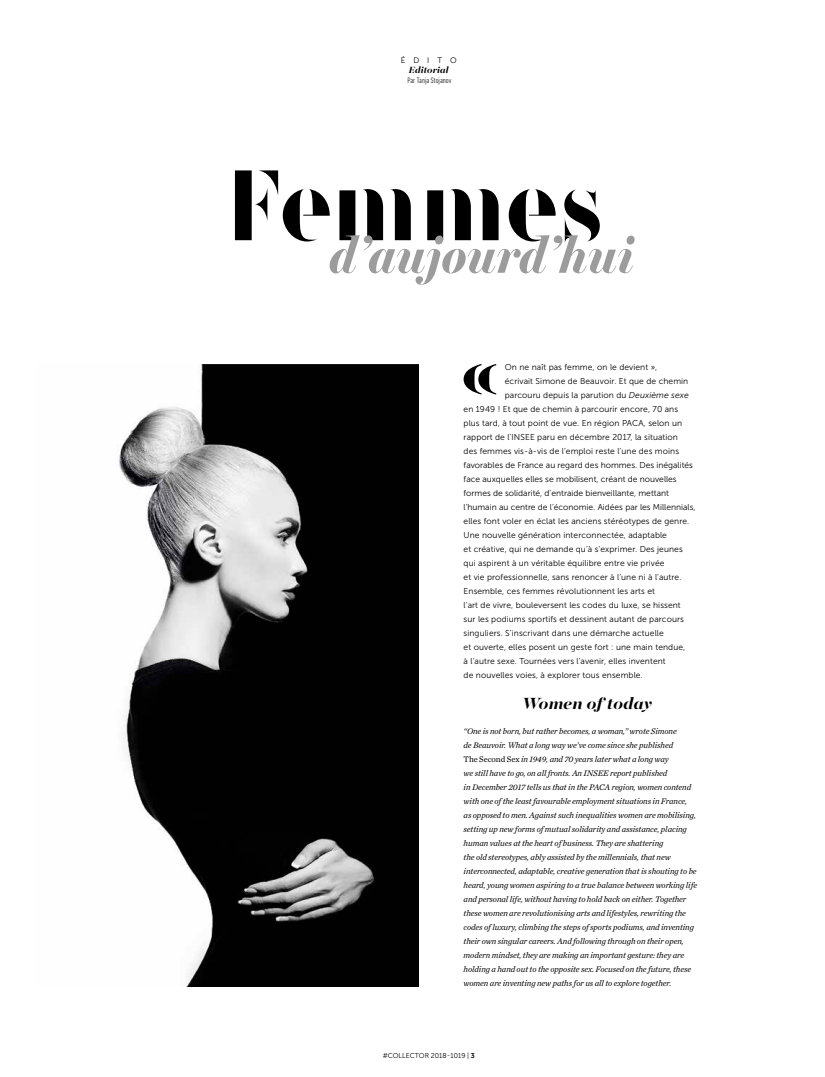
<style>
.page{position:relative;width:825px;height:1077px;background:#fff}
.page>*{position:absolute;margin:0;border:0;box-sizing:border-box;transform-origin:0 0}
.t1{font:99.6px "F37 Bella Stencil";color:#000}
.t2{font:italic 700 50.6px "Miller Banner";color:#9d9c9c}
.t3{font:italic 700 18px "Majesti Banner";color:#000}
.t4{font:italic 700 10px "Majesti Banner";color:#000}
.t5{font:8.5px "Museo Sans 300";letter-spacing:.01em;color:#000}
.t6{font:italic 8.5px/14px "Chronicle Text G1";letter-spacing:-.01em;color:#000}
.t7{font:300 condensed 8px "DIN Next LT Pro";color:#000}
.t8{font:8px "Museo Sans 300";letter-spacing:1em;color:#000}
.t9{font:7px "Museo Sans 300";color:#000}
.s1{font-style:italic}
.s2{font-style:normal}
.s3{font-family:"Museo Sans 700"}
</style>
<div class="page">
<img style="left:118px;top:364px;width:301px;height:622px">
<svg style="left:463px;top:364px;width:33px;height:30px"></svg>
<svg style="left:303px;top:215px;width:27px;height:1px"></svg>
<svg style="left:529px;top:215px;width:26px;height:1px"></svg>
<p class="t8" style="left:401px;top:56px;width:57px">ÉDITO</p>
<p class="t4" style="left:409px;top:67px;width:41px">Editorial</p>
<p class="t7" style="left:407px;top:77px;width:46px">Par Tanja Stojanov</p>
<h1 class="t1" style="left:224px;top:147px;width:379px">Femmes</h1>
<h2 class="t2" style="left:329px;top:235px;width:306px">d’aujourd’hui</h2>
<p class="t5" style="left:505px;top:362px;width:154px">On ne naît pas femme, on le devient »,</p>
<p class="t5" style="left:505px;top:376px;width:185px">écrivait Simone de Beauvoir. Et que de chemin</p>
<p class="t5" style="left:505px;top:390px;width:185px">parcouru depuis la parution du <span class="s1">Deuxième sexe</span></p>
<p class="t5" style="left:463px;top:404px;width:216px">en 1949 ! Et que de chemin à parcourir encore, 70 ans</p>
<p class="t5" style="left:463px;top:418px;width:220px">plus tard, à tout point de vue. En région PACA, selon un</p>
<p class="t5" style="left:463px;top:432px;width:216px">rapport de l’INSEE paru en décembre 2017, la situation</p>
<p class="t5" style="left:463px;top:446px;width:217px">des femmes vis-à-vis de l’emploi reste l’une des moins</p>
<p class="t5" style="left:463px;top:460px;width:231px">favorables de France au regard des hommes. Des inégalités</p>
<p class="t5" style="left:463px;top:474px;width:214px">face auxquelles elles se mobilisent, créant de nouvelles</p>
<p class="t5" style="left:463px;top:488px;width:207px">formes de solidarité, d’entraide bienveillante, mettant</p>
<p class="t5" style="left:463px;top:502px;width:233px">l’humain au centre de l’économie. Aidées par les Millennials,</p>
<p class="t5" style="left:463px;top:516px;width:227px">elles font voler en éclat les anciens stéréotypes de genre.</p>
<p class="t5" style="left:463px;top:530px;width:205px">Une nouvelle génération interconnectée, adaptable</p>
<p class="t5" style="left:463px;top:544px;width:221px">et créative, qui ne demande qu’à s’exprimer. Des jeunes</p>
<p class="t5" style="left:463px;top:558px;width:202px">qui aspirent à un véritable équilibre entre vie privée</p>
<p class="t5" style="left:463px;top:572px;width:219px">et vie professionnelle, sans renoncer à l’une ni à l’autre.</p>
<p class="t5" style="left:463px;top:586px;width:193px">Ensemble, ces femmes révolutionnent les arts et</p>
<p class="t5" style="left:463px;top:600px;width:219px">l’art de vivre, bouleversent les codes du luxe, se hissent</p>
<p class="t5" style="left:463px;top:614px;width:222px">sur les podiums sportifs et dessinent autant de parcours</p>
<p class="t5" style="left:463px;top:628px;width:202px">singuliers. S’inscrivant dans une démarche actuelle</p>
<p class="t5" style="left:463px;top:642px;width:223px">et ouverte, elles posent un geste fort : une main tendue,</p>
<p class="t5" style="left:463px;top:656px;width:204px">à l’autre sexe. Tournées vers l’avenir, elles inventent</p>
<p class="t5" style="left:463px;top:670px;width:181px">de nouvelles voies, à explorer tous ensemble.</p>
<h3 class="t3" style="left:522px;top:697px;width:131px">Women of today</h3>
<p class="t6" style="left:463px;top:724px;width:235px">“One is not born, but rather becomes, a woman,” wrote Simone<br>de Beauvoir. What a long way we’ve come since she published<br><span class="s2">The Second Sex</span> in 1949, and 70 years later what a long way<br>we still have to go, on all fronts. An INSEE report published<br>in December 2017 tells us that in the PACA region, women contend with one ofthe least favourable employment situations in France, as opposed to men. Against such inequalities women are mobilising, setting up new forms ofmutual solidarity and assistance, placing human values at the heart ofbusiness. They are shattering<br>the old stereotypes, ably assisted by the millennials, that new interconnected, adaptable, creative generation that is shouting to be heard, young women aspiring to a true balance between working life and personal life, without having to hold back on either. Together these women are revolutionising arts and lifestyles, rewriting the codes ofluxury, climbing the steps ofsports podiums, and inventing their own singular careers. And following through on their open, modern mindset, they are making an important gesture: they are holding a hand out to the opposite sex. Focused on the future, these women are inventing new paths for us all to explore together.</p>
<p class="t9" style="left:383px;top:1051px;width:94px">#COLLECTOR 2018-1019 | <span class="s3">3</span></p>
</div>
